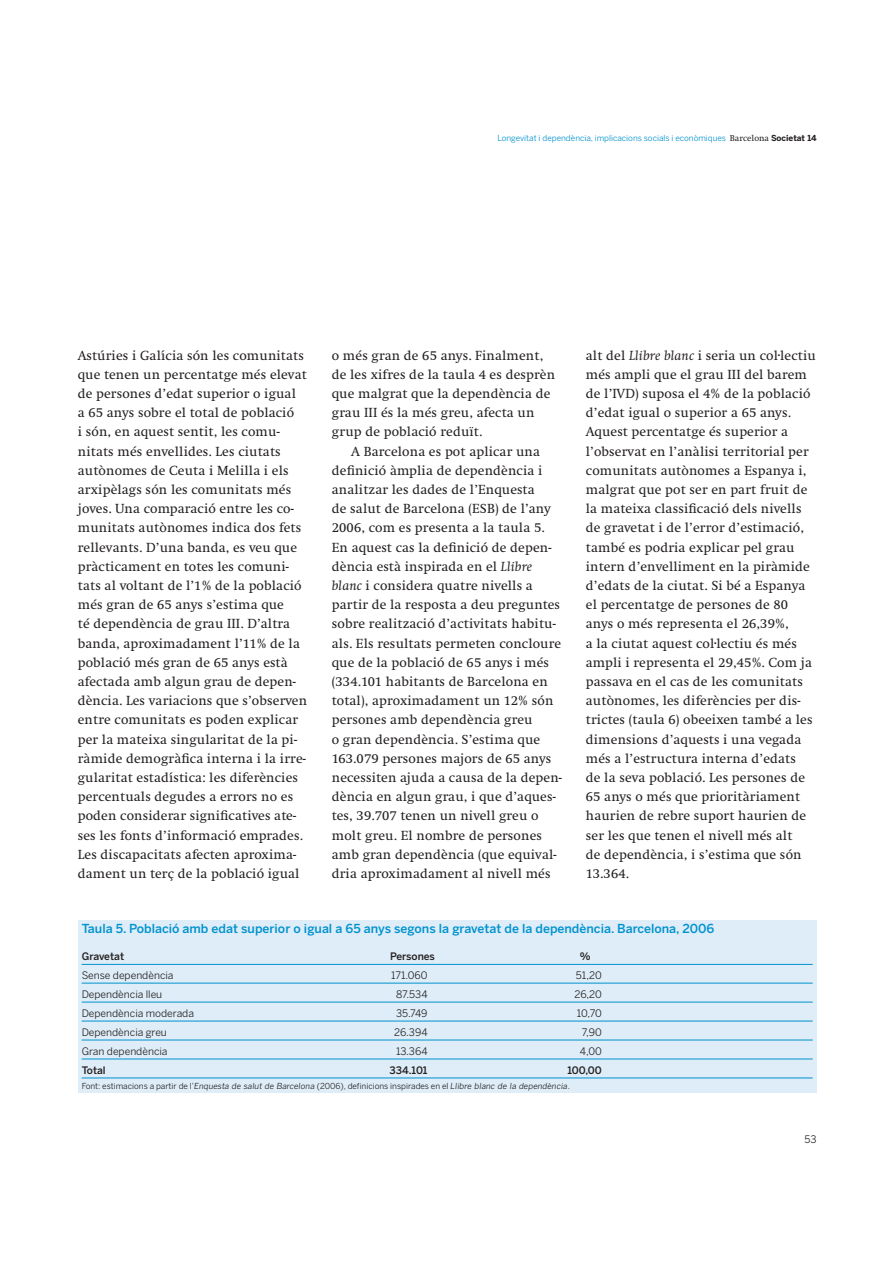
<style>
.page{position:relative;width:893px;height:1263px;background:#fff}
.page>*{position:absolute;margin:0;border:0;box-sizing:border-box;transform-origin:0 0}
.t1{font:13.65px/19.2px "Swift";letter-spacing:.01em;color:#231f20}
.t2{font:500 12.3px "Benton Sans";color:#0092cf}
.t3{font:10.35px "Benton Sans";color:#231f20}
.t4{font:500 10.35px "Benton Sans";color:#231f20}
.t5{font:8.25px "Benton Sans";color:#231f20}
.t6{font:8.25px "Benton Sans";color:#0092cf}
.s1{font-family:"Swift";font-size:8.85px;color:#231f20}
.s2{font-weight:700;color:#231f20}
.s3{font-style:italic}
.s4{font-family:"Benton Gothic";font-style:italic}
</style>
<div class="page">
<div style="left:78px;top:920px;width:738px;height:173px;background:#deedf7"></div>
<hr style="left:82px;top:964px;width:730px;height:1px;background:#0092cf">
<hr style="left:82px;top:983px;width:730px;height:1px;background:#0092cf">
<hr style="left:82px;top:1002px;width:730px;height:1px;background:#0092cf">
<hr style="left:82px;top:1021px;width:730px;height:1px;background:#0092cf">
<hr style="left:82px;top:1040px;width:730px;height:1px;background:#0092cf">
<hr style="left:82px;top:1059px;width:730px;height:1px;background:#0092cf">
<hr style="left:82px;top:1078px;width:730px;height:1px;background:#0092cf">
<p class="t6" style="left:497px;top:135px;width:321px">Longevitat i dependència, implicacions socials i econòmiques <span class="s1">Barcelona</span> <span class="s2">Societat 14</span></p>
<p class="t1" style="left:78px;top:347px;width:231px">Astúries i Galícia són les comunitats que tenen un percentatge més elevat de persones d’edat superior o igual<br>a 65 anys sobre el total de població<br>i són, en aquest sentit, les comu&shy;nitats més envellides. Les ciutats autònomes de Ceuta i Melilla i els arxipèlags són les comunitats més joves. Una comparació entre les co&shy;munitats autònomes indica dos fets rellevants. D’una banda, es veu que pràcticament en totes les comuni&shy;tats al voltant de l’1% de la població més gran de 65 anys s’estima que<br>té dependència de grau III. D’altra banda, aproximadament l’11% de la població més gran de 65 anys està afectada amb algun grau de depen&shy;dència. Les variacions que s’observen entre comunitats es poden explicar per la mateixa singularitat de la pi&shy;ràmide demogràfica interna i la irre&shy;gularitat estadística: les diferències percentuals degudes a errors no es poden considerar significatives ate&shy;ses les fonts d’informació emprades.<br>Les discapacitats afecten aproxima&shy;dament un terç de la població igual</p>
<p class="t1" style="left:332px;top:347px;width:225px">o més gran de 65 anys. Finalment, de les xifres de la taula 4 es desprèn que malgrat que la dependència de grau III és la més greu, afecta un grup de població reduït.</p>
<p class="t1" style="left:332px;top:443px;width:231px;text-indent:19px">A Barcelona es pot aplicar una definició àmplia de dependència i analitzar les dades de l’Enquesta<br>de salut de Barcelona (ESB) de l’any 2006, com es presenta a la taula 5.<br>En aquest cas la definició de depen&shy;dència està inspirada en el <span class="s3">Llibre blanc</span> i considera quatre nivells a partir de la resposta a deu preguntes sobre realització d’activitats habitu&shy;als. Els resultats permeten concloure que de la població de 65 anys i més (334.101 habitants de Barcelona en total), aproximadament un 12% són persones amb dependència greu<br>o gran dependència. S’estima que 163.079 persones majors de 65 anys necessiten ajuda a causa de la depen&shy;dència en algun grau, i que d’aques&shy;tes, 39.707 tenen un nivell greu o molt greu. El nombre de persones amb gran dependència (que equival&shy;dria aproximadament al nivell més</p>
<p class="t1" style="left:586px;top:347px;width:231px">alt del <span class="s3">Llibre blanc</span> i seria un col·lectiu més ampli que el grau III del barem de l’IVD) suposa el 4% de la població d’edat igual o superior a 65 anys.<br>Aquest percentatge és superior a l’observat en l’anàlisi territorial per comunitats autònomes a Espanya i, malgrat que pot ser en part fruit de la mateixa classificació dels nivells de gravetat i de l’error d’estimació, també es podria explicar pel grau intern d’envelliment en la piràmide d’edats de la ciutat. Si bé a Espanya el percentatge de persones de 80 anys o més representa el 26,39%,<br>a la ciutat aquest col·lectiu és més ampli i representa el 29,45%. Com ja passava en el cas de les comunitats autònomes, les diferències per dis&shy;trictes (taula 6) obeeixen també a les dimensions d’aquests i una vegada més a l’estructura interna d’edats<br>de la seva població. Les persones de 65 anys o més que prioritàriament haurien de rebre suport haurien de ser les que tenen el nivell més alt<br>de dependència, i s’estima que són 13.364.</p>
<p class="t2" style="left:82px;top:924px;width:634px">Taula 5. Població amb edat superior o igual a 65 anys segons la gravetat de la dependència. Barcelona, 2006</p>
<p class="t4" style="left:82px;top:952px;width:44px">Gravetat</p>
<p class="t4" style="left:390px;top:952px;width:46px">Persones</p>
<p class="t4" style="left:580px;top:952px;width:12px">%</p>
<p class="t3" style="left:82px;top:971px;width:93px">Sense dependència</p>
<p class="t3" style="left:391px;top:971px;width:38px">171.060</p>
<p class="t3" style="left:576px;top:971px;width:27px">51,20</p>
<p class="t3" style="left:82px;top:990px;width:82px">Dependència lleu</p>
<p class="t3" style="left:396px;top:990px;width:33px">87.534</p>
<p class="t3" style="left:574px;top:990px;width:29px">26,20</p>
<p class="t3" style="left:82px;top:1009px;width:114px">Dependència moderada</p>
<p class="t3" style="left:396px;top:1009px;width:33px">35.749</p>
<p class="t3" style="left:576px;top:1009px;width:27px">10,70</p>
<p class="t3" style="left:82px;top:1028px;width:87px">Dependència greu</p>
<p class="t3" style="left:394px;top:1028px;width:35px">26.394</p>
<p class="t3" style="left:582px;top:1028px;width:21px">7,90</p>
<p class="t3" style="left:82px;top:1047px;width:87px">Gran dependència</p>
<p class="t3" style="left:396px;top:1047px;width:33px">13.364</p>
<p class="t3" style="left:580px;top:1047px;width:23px">4,00</p>
<p class="t4" style="left:82px;top:1066px;width:26px">Total</p>
<p class="t4" style="left:389px;top:1066px;width:40px">334.101</p>
<p class="t4" style="left:567px;top:1066px;width:36px">100,00</p>
<p class="t5" style="left:82px;top:1083px;width:490px">Font: estimacions a partir de l’<span class="s4">Enquesta de salut de Barcelona</span> (2006), definicions inspirades en el <span class="s4">Llibre blanc de la dependència</span>.</p>
<p class="t3" style="left:804px;top:1136px;width:14px">53</p>
</div>
